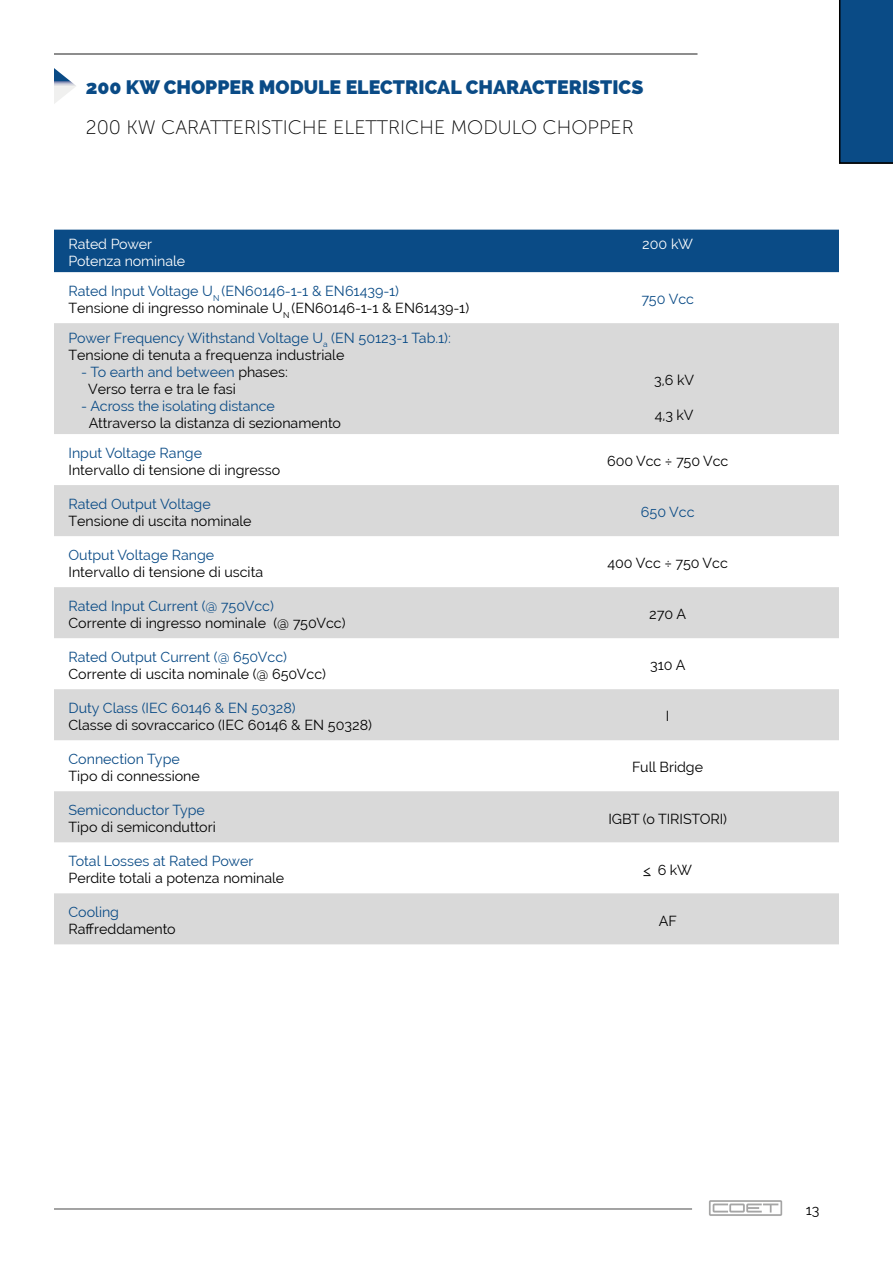
<style>
.page{position:relative;width:893px;height:1263px;background:#fff}
.page>*{position:absolute;margin:0;border:0;box-sizing:border-box;transform-origin:0 0}
.t1{font:800 19.5px "Raleway";color:#0a4b86}
.t2{font:19.5px "Museo Sans 100";color:#000}
.t3{font:14.25px/17.1px "Raleway";color:#000}
.t4{font:14.25px/17.1px "Raleway";color:#0a4b86}
.t5{font:14.25px/17.1px "Raleway";letter-spacing:-.005em;color:#fff}
.s1{color:#0a4b86}
.s2{color:#000}
</style>
<div class="page">
<div style="left:54px;top:230px;width:785px;height:42px;background:#0a4b86"></div>
<svg style="left:54px;top:323px;width:785px;height:621px;fill:#d9d9d9"></svg>
<hr style="left:54px;top:53px;width:643px;height:2px;background:#868686">
<svg style="left:54px;top:68px;width:22px;height:36px"></svg>
<div style="left:839px;top:0;width:54px;height:164px;background:#0a4b86"></div>
<hr style="left:54px;top:1208px;width:638px;height:2px;background:#868686">
<img style="left:709px;top:1200px;width:74px;height:16px">
<h1 class="t1" style="left:86px;top:76px;width:559px">200 KW CHOPPER MODULE ELECTRICAL CHARACTERISTICS</h1>
<h1 class="t2" style="left:86px;top:117px;width:549px">200 KW CARATTERISTICHE ELETTRICHE MODULO CHOPPER</h1>
<p class="t5" style="left:69px;top:235px;width:118px">Rated Power<br>Potenza nominale</p>
<p class="t5" style="left:642px;top:235px;width:52px">200 kW</p>
<p class="t3" style="left:69px;top:282px;width:402px"><span class="s1">Rated Input Voltage U</span><sub>N</sub> <span class="s1">(EN60146-1-1 &amp; EN61439-1)<br></span>Tensione di ingresso nominale U<sub>N</sub> (EN60146-1-1 &amp; EN61439-1)</p>
<p class="t4" style="left:641px;top:291px;width:54px">750 Vcc</p>
<p class="t4" style="left:69px;top:329px;width:384px">Power Frequency Withstand Voltage U<sub>a</sub> (EN 50123-1 Tab.1):<br><span class="s2">Tensione di tenuta a frequenza industriale</span></p>
<p class="t3" style="left:88px;top:363px;width:201px;text-indent:-7px"><span class="s1">- To earth and between</span> phases:<br>Verso terra e tra le fasi</p>
<p class="t4" style="left:81px;top:397px;width:195px">- Across the isolating distance</p>
<p class="t3" style="left:89px;top:414px;width:254px">Attraverso la distanza di sezionamento</p>
<p class="t3" style="left:654px;top:372px;width:41px">3,6 kV</p>
<p class="t3" style="left:655px;top:406px;width:40px">4,3 kV</p>
<p class="t4" style="left:69px;top:444px;width:135px">Input Voltage Range</p>
<p class="t3" style="left:69px;top:461px;width:213px">Intervallo di tensione di ingresso</p>
<p class="t4" style="left:69px;top:495px;width:144px">Rated Output Voltage</p>
<p class="t3" style="left:69px;top:512px;width:185px">Tensione di uscita nominale</p>
<p class="t4" style="left:69px;top:546px;width:147px">Output Voltage Range</p>
<p class="t3" style="left:69px;top:563px;width:196px">Intervallo di tensione di uscita</p>
<p class="t4" style="left:69px;top:597px;width:207px">Rated Input Current (@ 750Vcc)</p>
<p class="t3" style="left:69px;top:614px;width:279px">Corrente di ingresso nominale (@ 750Vcc)</p>
<p class="t4" style="left:69px;top:648px;width:220px">Rated Output Current (@ 650Vcc)</p>
<p class="t3" style="left:69px;top:665px;width:259px">Corrente di uscita nominale (@ 650Vcc)</p>
<p class="t4" style="left:69px;top:699px;width:229px">Duty Class (IEC 60146 &amp; EN 50328)</p>
<p class="t3" style="left:69px;top:716px;width:305px">Classe di sovraccarico (IEC 60146 &amp; EN 50328)</p>
<p class="t4" style="left:69px;top:750px;width:113px">Connection Type</p>
<p class="t3" style="left:69px;top:767px;width:133px">Tipo di connessione</p>
<p class="t4" style="left:69px;top:801px;width:138px">Semiconductor Type</p>
<p class="t3" style="left:69px;top:818px;width:149px">Tipo di semiconduttori</p>
<p class="t4" style="left:69px;top:852px;width:187px">Total Losses at Rated Power</p>
<p class="t3" style="left:69px;top:869px;width:217px">Perdite totali a potenza nominale</p>
<p class="t4" style="left:69px;top:903px;width:52px">Cooling</p>
<p class="t3" style="left:69px;top:920px;width:109px">Raffreddamento</p>
<p class="t3" style="left:607px;top:453px;width:123px">600 Vcc ÷ 750 Vcc</p>
<p class="t4" style="left:641px;top:504px;width:55px">650 Vcc</p>
<p class="t3" style="left:608px;top:555px;width:122px">400 Vcc ÷ 750 Vcc</p>
<p class="t3" style="left:649px;top:606px;width:39px">270 A</p>
<p class="t3" style="left:650px;top:657px;width:37px">310 A</p>
<p class="t3" style="left:666px;top:708px;width:5px">I</p>
<p class="t3" style="left:632px;top:759px;width:72px">Full Bridge</p>
<p class="t3" style="left:608px;top:810px;width:120px">IGBT (o TIRISTORI)</p>
<p class="t3" style="left:643px;top:861px;width:50px">&lt; 6 kW</p>
<p class="t3" style="left:659px;top:912px;width:20px">AF</p>
<p class="t3" style="left:806px;top:1202px;width:15px">13</p>
</div>
